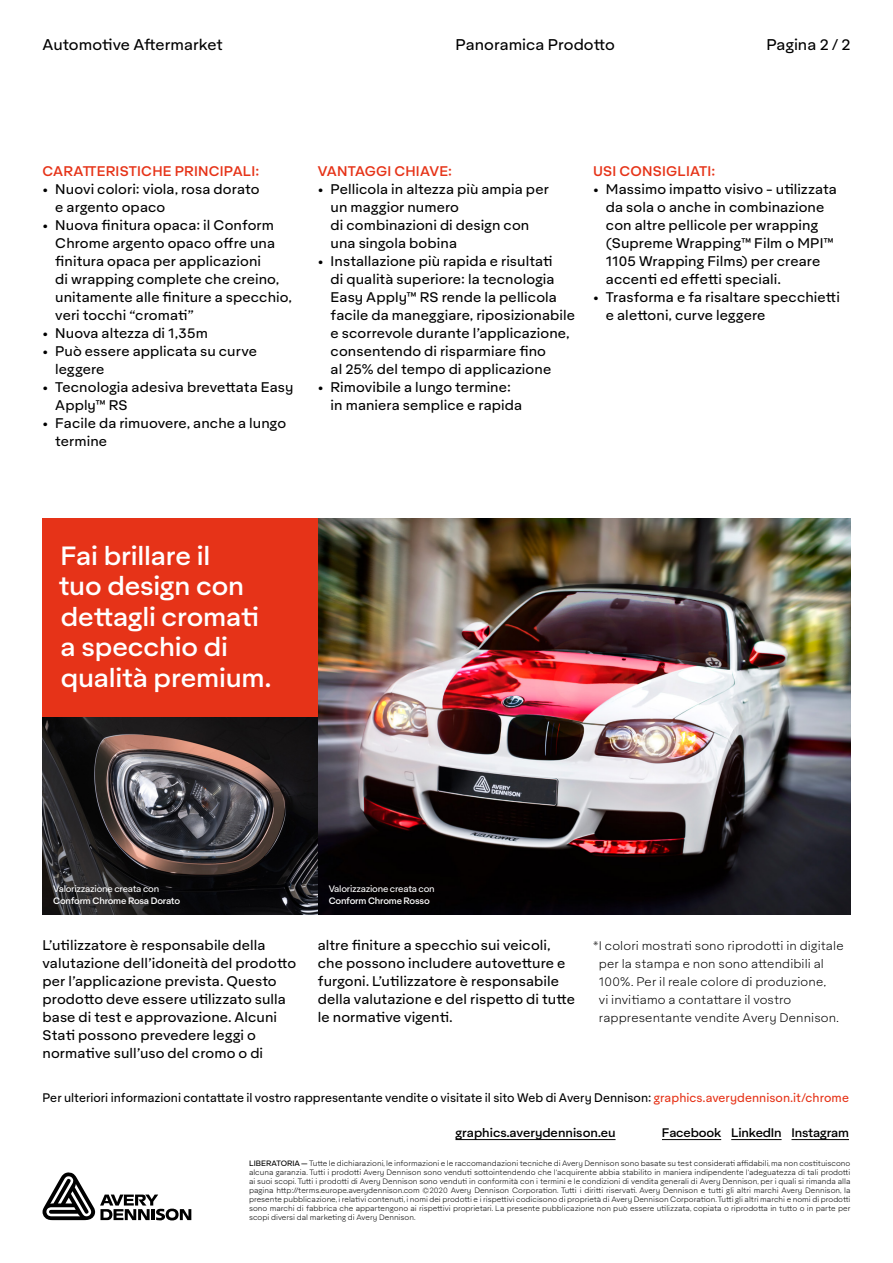
<style>
.page{position:relative;width:893px;height:1263px;background:#fff}
.page>*{position:absolute;margin:0;border:0;box-sizing:border-box;transform-origin:0 0}
.Inleiding{font:500 25.5px/30.6px "Aktifo A";letter-spacing:-.005em;color:#fff}
.t1{font:15px "Aktifo A";color:#000}
.Platte_Tekst{font:13.5px/18px "Aktifo A";letter-spacing:.01em;color:#000}
.Kopjes_rood{font:500 13.5px "Aktifo A";letter-spacing:.015em;color:#e63318}
.Platte_Tekst-2{font:300 12px/18px "Aktifo A";letter-spacing:.01em;color:#000}
.Platte_Tekst-3{font:12px "Aktifo A";letter-spacing:.005em;color:#000;scale:.95 1}
.t2{font:500 12px "Aktifo A";letter-spacing:-.015em;color:#000}
.t3{font:9px "Aktifo A";letter-spacing:-.025em;color:#fff}
.t4{font:500 9px "Aktifo A";letter-spacing:-.025em;color:#fff}
.t5{font:300 7.5px/9px "Aktifo A";color:#000;text-align:justify}
.s1{color:#e63318}
.s2{font-weight:400}
</style>
<div class="page">
<img style="left:318px;top:518px;width:532px;height:396px">
<img style="left:43px;top:716px;width:275px;height:198px">
<hr style="left:455px;top:1139px;width:161px;height:1px;background:#000">
<hr style="left:662px;top:1139px;width:59px;height:1px;background:#000">
<hr style="left:731px;top:1139px;width:51px;height:1px;background:#000">
<hr style="left:791px;top:1139px;width:58px;height:1px;background:#000">
<div style="left:43px;top:518px;width:275px;height:198px;background:#e63318"></div>
<svg style="left:43px;top:1172px;width:148px;height:48px"></svg>
<p class="t1" style="left:43px;top:36px;width:182px">Automotive Aftermarket</p>
<p class="t1" style="left:455px;top:36px;width:161px">Panoramica Prodotto</p>
<p class="t1" style="left:766px;top:36px;width:86px">Pagina 2 / 2</p>
<p class="Kopjes_rood" style="left:43px;top:163px;width:218px">CARATTERISTICHE PRINCIPALI:</p>
<p class="Platte_Tekst" style="left:55px;top:180px;width:206px;text-indent:-13px">• Nuovi colori: viola, rosa dorato e argento opaco</p>
<p class="Platte_Tekst" style="left:55px;top:216px;width:238px;text-indent:-13px">• Nuova finitura opaca: il Conform<br>Chrome argento opaco offre una finitura opaca per applicazioni<br>di wrapping complete che creino, unitamente alle finiture a specchio, veri tocchi “cromati”</p>
<p class="Platte_Tekst" style="left:43px;top:324px;width:167px">• Nuova altezza di 1,35m</p>
<p class="Platte_Tekst" style="left:55px;top:342px;width:203px;text-indent:-13px">• Può essere applicata su curve leggere</p>
<p class="Platte_Tekst" style="left:55px;top:378px;width:240px;text-indent:-13px">• Tecnologia adesiva brevettata Easy<br>Apply™ RS</p>
<p class="Platte_Tekst" style="left:55px;top:414px;width:232px;text-indent:-13px">• Facile da rimuovere, anche a lungo termine</p>
<p class="Kopjes_rood" style="left:318px;top:163px;width:136px">VANTAGGI CHIAVE:</p>
<p class="Platte_Tekst" style="left:331px;top:180px;width:220px;text-indent:-13px">• Pellicola in altezza più ampia per un maggior numero<br>di combinazioni di design con una singola bobina</p>
<p class="Platte_Tekst" style="left:331px;top:252px;width:246px;text-indent:-13px">• Installazione più rapida e risultati<br>di qualità superiore: la tecnologia Easy Apply™ RS rende la pellicola facile da maneggiare, riposizionabile e scorrevole durante l’applicazione, consentendo di risparmiare fino<br>al 25% del tempo di applicazione</p>
<p class="Platte_Tekst" style="left:331px;top:378px;width:193px;text-indent:-13px">• Rimovibile a lungo termine: in maniera semplice e rapida</p>
<p class="Kopjes_rood" style="left:593px;top:163px;width:124px">USI CONSIGLIATI:</p>
<p class="Platte_Tekst" style="left:606px;top:180px;width:233px;text-indent:-13px">• Massimo impatto visivo - utilizzata da sola o anche in combinazione con altre pellicole per wrapping (Supreme Wrapping™ Film o MPI™<br>1105 Wrapping Films) per creare accenti ed effetti speciali.</p>
<p class="Platte_Tekst" style="left:606px;top:288px;width:235px;text-indent:-13px">• Trasforma e fa risaltare specchietti e alettoni, curve leggere</p>
<p class="Inleiding" style="left:59px;top:539px;width:214px">Fai brillare il<br>tuo design con dettagli cromati a specchio di qualità premium.</p>
<p class="t3" style="left:53px;top:883px;width:108px">Valorizzazione creata con</p>
<p class="t4" style="left:53px;top:895px;width:129px">Conform Chrome Rosa Dorato</p>
<p class="t3" style="left:329px;top:883px;width:108px">Valorizzazione creata con</p>
<p class="t4" style="left:329px;top:895px;width:103px">Conform Chrome Rosso</p>
<p class="Platte_Tekst" style="left:43px;top:936px;width:255px">L’utilizzatore è responsabile della valutazione dell’idoneità del prodotto per l’applicazione prevista. Questo prodotto deve essere utilizzato sulla base di test e approvazione. Alcuni Stati possono prevedere leggi o normative sull’uso del cromo o di</p>
<p class="Platte_Tekst" style="left:318px;top:936px;width:259px">altre finiture a specchio sui veicoli, che possono includere autovetture e furgoni. L’utilizzatore è responsabile della valutazione e del rispetto di tutte le normative vigenti.</p>
<p class="Platte_Tekst-2" style="left:599px;top:937px;width:246px;text-indent:-6px">*I colori mostrati sono riprodotti in digitale per la stampa e non sono attendibili al 100%. Per il reale colore di produzione,<br>vi invitiamo a contattare il vostro rappresentante vendite Avery Dennison.</p>
<p class="Platte_Tekst-3" style="left:43px;top:1090px;width:850px">Per ulteriori informazioni contattate il vostro rappresentante vendite o visitate il sito Web di Avery Dennison: <span class="s1">graphics.averydennison.it/chrome</span></p>
<p class="t2" style="left:455px;top:1125px;width:162px">graphics.averydennison.eu</p>
<p class="t2" style="left:662px;top:1125px;width:189px">Facebook LinkedIn Instagram</p>
<p class="t5" style="left:249px;top:1159px;width:603px"><span class="s2">LIBERATORIA —</span> Tutte le dichiarazioni, le informazioni e le raccomandazioni tecniche di Avery Dennison sono basate su test considerati affidabili, ma non costituiscono alcuna garanzia. Tutti i prodotti Avery Dennison sono venduti sottointendendo che l’acquirente abbia stabilito in maniera indipendente l’adeguatezza di tali prodotti ai suoi scopi. Tutti i prodotti di Avery Dennison sono venduti in conformità con i termini e le condizioni di vendita generali di Avery Dennison, per i quali si rimanda alla pagina http://terms.europe.averydennison.com ©2020 Avery Dennison Corporation. Tutti i diritti riservati. Avery Dennison e tutti gli altri marchi Avery Dennison, la presente pubblicazione, i relativi contenuti, i nomi dei prodotti e i rispettivi codicisono di proprietà di Avery Dennison Corporation. Tutti gli altri marchi e nomi di prodotti sono marchi di fabbrica che appartengono ai rispettivi proprietari. La presente pubblicazione non può essere utilizzata, copiata o riprodotta in tutto o in parte per scopi diversi dal marketing di Avery Dennison.</p>
</div>
